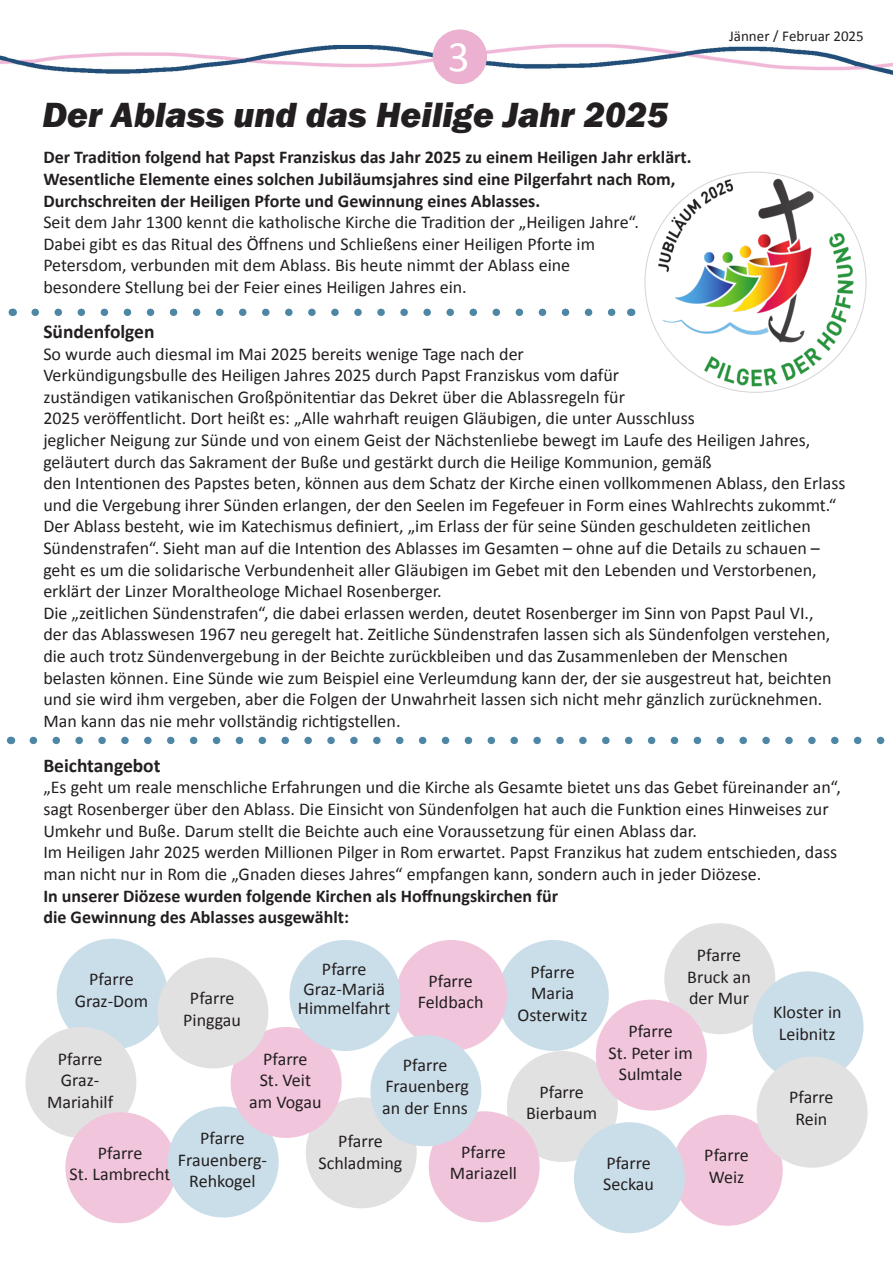
<style>
.page{position:relative;width:893px;height:1263px;background:#fff}
.page>*{position:absolute;margin:0;border:0;box-sizing:border-box;transform-origin:0 0}
.t1{font:43.5px "Calibri";color:#fff}
.t2{font:italic 800 36px "Franklin Gothic";color:#231f20}
.t3{font:700 19.5px "Calibri";color:#231f20}
.t4{font:18px/21.6px "Calibri";color:#231f20;text-align:center}
.t5{font:700 18px/21.6px "Calibri";color:#231f20}
.t6{font:15px "Calibri";color:#231f20}
</style>
<div class="page">
<img style="left:0;top:43px;width:893px;height:36px">
<div style="left:433px;top:30px;width:54px;height:54px;background:#ecb0d0;border-radius:50%"></div>
<img style="left:649px;top:173px;width:213px;height:218px">
<div style="left:306px;top:1097px;width:111px;height:111px;background:#e2e1e2;border-radius:50%"></div>
<div style="left:57px;top:939px;width:111px;height:111px;background:#cadee9;border-radius:50%"></div>
<div style="left:672px;top:1115px;width:111px;height:111px;background:#f1c5dc;border-radius:50%"></div>
<div style="left:25px;top:1027px;width:111px;height:111px;background:#e2e1e2;border-radius:50%"></div>
<div style="left:507px;top:1051px;width:111px;height:111px;background:#e2e1e2;border-radius:50%"></div>
<div style="left:65px;top:1112px;width:111px;height:111px;background:#f1c5dc;border-radius:50%"></div>
<div style="left:429px;top:1111px;width:111px;height:111px;background:#f0c4db;border-radius:50%"></div>
<div style="left:168px;top:1106px;width:111px;height:111px;background:#cadee9;border-radius:50%"></div>
<div style="left:574px;top:1122px;width:111px;height:111px;background:#cadee9;border-radius:50%"></div>
<div style="left:231px;top:1027px;width:111px;height:111px;background:#f1c5dc;border-radius:50%"></div>
<div style="left:498px;top:940px;width:111px;height:111px;background:#cadee9;border-radius:50%"></div>
<div style="left:157px;top:957px;width:111px;height:111px;background:#e2e1e2;border-radius:50%"></div>
<div style="left:664px;top:923px;width:111px;height:111px;background:#e2e1e2;border-radius:50%"></div>
<div style="left:596px;top:999px;width:111px;height:111px;background:#f1c5dc;border-radius:50%"></div>
<div style="left:752px;top:971px;width:111px;height:111px;background:#cadee9;border-radius:50%"></div>
<div style="left:757px;top:1057px;width:111px;height:111px;background:#e2e1e2;border-radius:50%"></div>
<div style="left:396px;top:940px;width:111px;height:111px;background:#f1c5dc;border-radius:50%"></div>
<div style="left:370px;top:1035px;width:111px;height:111px;background:#cadee9;border-radius:50%"></div>
<div style="left:289px;top:940px;width:111px;height:111px;background:#cadee9;border-radius:50%"></div>
<svg style="left:35px;top:309px;width:581px;height:7px"></svg>
<svg style="left:33px;top:737px;width:852px;height:7px"></svg>
<p class="t6" style="left:729px;top:26px;width:136px">Jänner / Februar 2025</p>
<p class="t1" style="left:448px;top:26px;width:24px">3</p>
<p class="t2" style="left:43px;top:92px;width:627px">Der Ablass und das Heilige Jahr 2025</p>
<p class="t5" style="left:43px;top:146px;width:650px">Der Tradition folgend hat Papst Franziskus das Jahr 2025 zu einem Heiligen Jahr erklärt.</p>
<p class="t5" style="left:43px;top:168px;width:634px">Wesentliche Elemente eines solchen Jubiläumsjahres sind eine Pilgerfahrt nach Rom,<br>Durchschreiten der Heiligen Pforte und Gewinnung eines Ablasses.</p>
<p class="t4" style="left:43px;top:211px;width:597px">Seit dem Jahr 1300 kennt die katholische Kirche die Tradition der „Heiligen Jahre“.</p>
<p class="t4" style="left:43px;top:233px;width:553px;text-align:left">Dabei gibt es das Ritual des Öffnens und Schließens einer Heiligen Pforte im<br>Petersdom, verbunden mit dem Ablass. Bis heute nimmt der Ablass eine besondere Stellung bei der Feier eines Heiligen Jahres ein.</p>
<p class="t3" style="left:43px;top:318px;width:113px">Sündenfolgen</p>
<p class="t4" style="left:43px;top:342px;width:653px;text-align:left">So wurde auch diesmal im Mai 2025 bereits wenige Tage nach der<br>Verkündigungsbulle des Heiligen Jahres 2025 durch Papst Franziskus vom dafür zuständigen vatikanischen Großpönitentiar das Dekret über die Ablassregeln für<br>2025 veröffentlicht. Dort heißt es: „Alle wahrhaft reuigen Gläubigen, die unter Ausschluss</p>
<p class="t4" style="left:43px;top:429px;width:804px;text-align:left">jeglicher Neigung zur Sünde und von einem Geist der Nächstenliebe bewegt im Laufe des Heiligen Jahres, geläutert durch das Sakrament der Buße und gestärkt durch die Heilige Kommunion, gemäß<br>den Intentionen des Papstes beten, können aus dem Schatz der Kirche einen vollkommenen Ablass, den Erlass und die Vergebung ihrer Sünden erlangen, der den Seelen im Fegefeuer in Form eines Wahlrechts zukommt.“</p>
<p class="t4" style="left:43px;top:515px;width:778px;text-align:left">Der Ablass besteht, wie im Katechismus definiert, „im Erlass der für seine Sünden geschuldeten zeitlichen Sündenstrafen“. Sieht man auf die Intention des Ablasses im Gesamten – ohne auf die Details zu schauen – geht es um die solidarische Verbundenheit aller Gläubigen im Gebet mit den Lebenden und Verstorbenen, erklärt der Linzer Moraltheologe Michael Rosenberger.</p>
<p class="t4" style="left:43px;top:602px;width:790px;text-align:left">Die „zeitlichen Sündenstrafen“, die dabei erlassen werden, deutet Rosenberger im Sinn von Papst Paul VI., der das Ablasswesen 1967 neu geregelt hat. Zeitliche Sündenstrafen lassen sich als Sündenfolgen verstehen, die auch trotz Sündenvergebung in der Beichte zurückbleiben und das Zusammenleben der Menschen belasten können. Eine Sünde wie zum Beispiel eine Verleumdung kann der, der sie ausgestreut hat, beichten und sie wird ihm vergeben, aber die Folgen der Unwahrheit lassen sich nicht mehr gänzlich zurücknehmen.<br>Man kann das nie mehr vollständig richtigstellen.</p>
<p class="t3" style="left:43px;top:752px;width:119px">Beichtangebot</p>
<p class="t4" style="left:43px;top:776px;width:799px;text-align:left">„Es geht um reale menschliche Erfahrungen und die Kirche als Gesamte bietet uns das Gebet füreinander an“, sagt Rosenberger über den Ablass. Die Einsicht von Sündenfolgen hat auch die Funktion eines Hinweises zur<br>Umkehr und Buße. Darum stellt die Beichte auch eine Voraussetzung für einen Ablass dar.</p>
<p class="t4" style="left:43px;top:841px;width:795px;text-align:left">Im Heiligen Jahr 2025 werden Millionen Pilger in Rom erwartet. Papst Franzikus hat zudem entschieden, dass man nicht nur in Rom die „Gnaden dieses Jahres“ empfangen kann, sondern auch in jeder Diözese.</p>
<p class="t5" style="left:43px;top:884px;width:516px">In unserer Diözese wurden folgende Kirchen als Hoffnungskirchen für die Gewinnung des Ablasses ausgewählt:</p>
<p class="t4" style="left:75px;top:968px;width:75px">Pfarre<br>Graz-Dom</p>
<p class="t4" style="left:47px;top:1047px;width:68px">Pfarre<br>Graz-<br>Mariahilf</p>
<p class="t4" style="left:183px;top:987px;width:59px">Pfarre<br>Pinggau</p>
<p class="t4" style="left:298px;top:959px;width:94px;line-height:19.5px">Pfarre<br>Graz-Mariä<br>Himmelfahrt</p>
<p class="t4" style="left:418px;top:969px;width:67px">Pfarre<br>Feldbach</p>
<p class="t4" style="left:249px;top:1047px;width:74px">Pfarre<br>St. Veit am Vogau</p>
<p class="t4" style="left:382px;top:1053px;width:88px">Pfarre<br>Frauenberg an der Enns</p>
<p class="t4" style="left:517px;top:960px;width:72px">Pfarre<br>Maria<br>Osterwitz</p>
<p class="t4" style="left:526px;top:1080px;width:73px">Pfarre<br>Bierbaum</p>
<p class="t4" style="left:687px;top:944px;width:65px">Pfarre<br>Bruck an der Mur</p>
<p class="t4" style="left:608px;top:1020px;width:86px">Pfarre<br>St. Peter im<br>Sulmtale</p>
<p class="t4" style="left:178px;top:1127px;width:91px">Pfarre<br>Frauenberg-<br>Rehkogel</p>
<p class="t4" style="left:318px;top:1130px;width:85px">Pfarre<br>Schladming</p>
<p class="t4" style="left:70px;top:1141px;width:102px">Pfarre<br>St. Lambrecht</p>
<p class="t4" style="left:450px;top:1140px;width:68px">Pfarre<br>Mariazell</p>
<p class="t4" style="left:603px;top:1151px;width:52px;text-align:left">Pfarre<br>Seckau</p>
<p class="t4" style="left:704px;top:1144px;width:46px;text-align:left">Pfarre<br>Weiz</p>
<p class="t4" style="left:773px;top:1001px;width:70px">Kloster in<br>Leibnitz</p>
<p class="t4" style="left:789px;top:1086px;width:46px">Pfarre<br>Rein</p>
</div>
